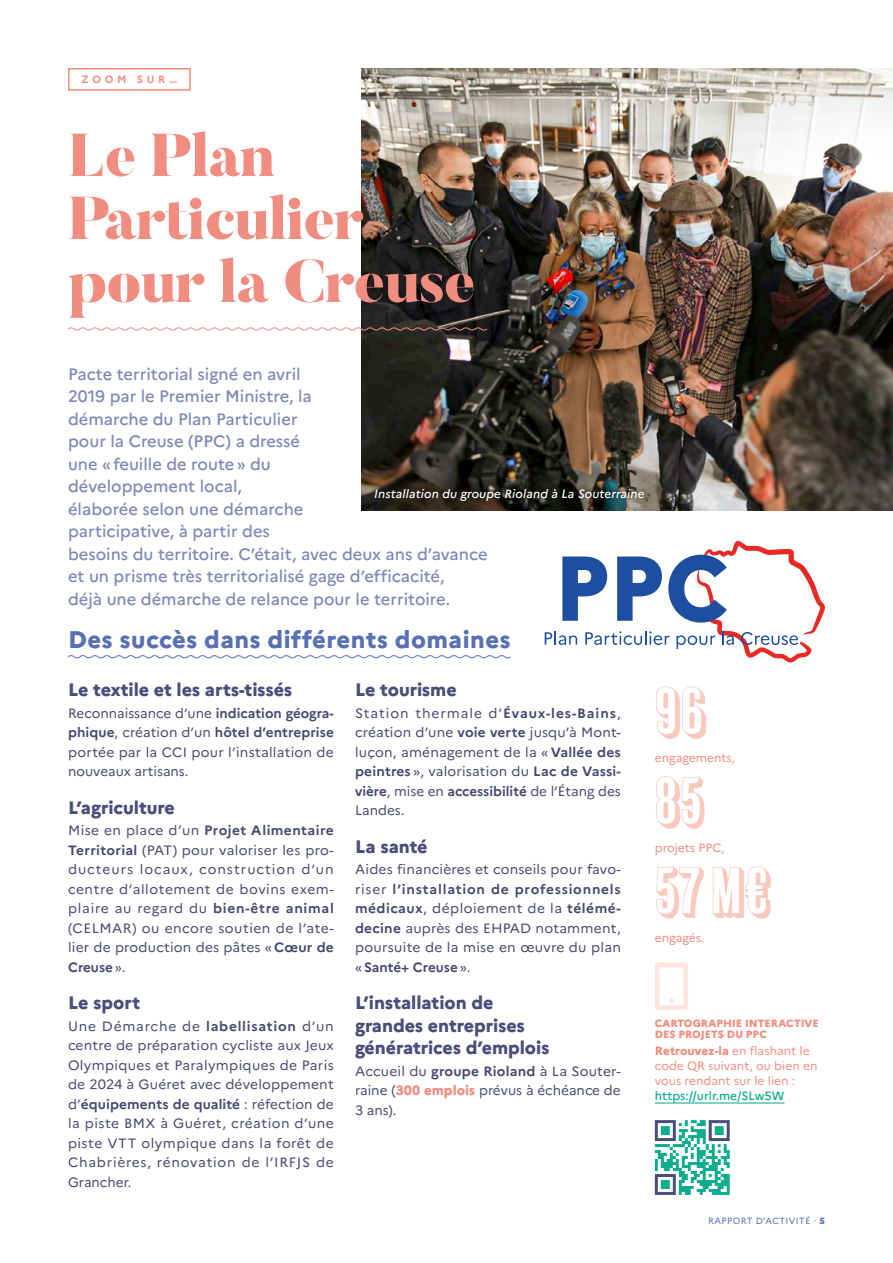
<style>
.page{position:relative;width:893px;height:1263px;background:#fff}
.page>*{position:absolute;margin:0;border:0;box-sizing:border-box;transform-origin:0 0}
.t1{font:900 60px/63px "Butler";letter-spacing:-.03em;color:#f18c80}
.t2{font:60px "Balboa Plus Primary";letter-spacing:-.01em;color:#f9c9c0}
.t3{font:800 24px "Marianne";letter-spacing:.02em;color:#5870b5}
.t4{font:800 18px/22.5px "Marianne";letter-spacing:-.005em;color:#494e7b}
.t5{font:500 16.5px/22.5px "Marianne";color:#7f88b8}
.t6{font:13.5px/19.5px "Marianne";letter-spacing:.015em;color:#464971;text-align:justify}
.t7{font:12px/15px "Marianne";color:#f18c80}
.t8{font:italic 500 12px "Marianne";letter-spacing:.01em;color:#fff}
.t9{font:500 12px "Marianne";color:#0dad8d}
.t10{font:800 10.5px/10.5px "Marianne";color:#f18c80}
.t11{font:700 10.5px "Marianne";letter-spacing:.35em;color:#f18c80}
.t12{font:9px "Marianne";letter-spacing:.05em;color:#5870b5}
.s1{font-weight:700}
.s2{font-weight:800;color:#f18c80}
.s3{font-weight:800}
</style>
<div class="page">
<div style="left:68px;top:68px;width:123px;height:23px;border:2px solid #f18c80"></div>
<svg style="left:67px;top:655px;width:444px;height:4px"></svg>
<img style="left:361px;top:68px;width:532px;height:442px">
<svg style="left:545px;top:541px;width:280px;height:121px"></svg>
<svg style="left:67px;top:326px;width:421px;height:6px"></svg>
<svg style="left:655px;top:962px;width:33px;height:48px"></svg>
<hr style="left:655px;top:1102px;width:129px;height:1px;background:#0dad8d">
<div style="left:371px;top:484px;width:277px;height:21px;background:#000;opacity:.7"></div>
<svg style="left:655px;top:1120px;width:75px;height:75px"></svg>
<p class="t11" style="left:82px;top:71px;width:97px">ZOOM SUR…</p>
<h1 class="t1" style="left:68px;top:126px;width:409px">Le Plan<br>Particulier pour la Creuse</h1>
<p class="t5" style="left:68px;top:361px;width:421px">Pacte territorial signé en avril<br>2019 par le Premier Ministre, la<br>démarche du Plan Particulier<br>pour la Creuse (PPC) a dressé<br>une « feuille de route » du<br>développement local,<br>élaborée selon une démarche<br>participative, à partir des<br>besoins du territoire. C’était, avec deux ans d’avance et un prisme très territorialisé gage d’efficacité,<br>déjà une démarche de relance pour le territoire.</p>
<h2 class="t3" style="left:68px;top:621px;width:444px">Des succès dans différents domaines</h2>
<h3 class="t4" style="left:68px;top:677px;width:226px">Le textile et les arts-tissés</h3>
<p class="t6" style="left:68px;top:702px;width:267px">Reconnaissance d’une <span class="s1">indication géogra&shy;phique</span>, création d’un <span class="s1">hôtel d’entreprise </span>portée par la CCI pour l’installation de nouveaux artisans.</p>
<h3 class="t4" style="left:68px;top:794px;width:108px">L’agriculture</h3>
<p class="t6" style="left:68px;top:819px;width:267px">Mise en place d’un <span class="s1">Projet Alimentaire Territorial</span> (PAT) pour valoriser les pro&shy;ducteurs locaux, construction d’un centre d’allotement de bovins exem&shy;plaire au regard du <span class="s1">bien-être animal </span>(CELMAR) ou encore soutien de l’ate&shy;lier de production des pâtes « <span class="s1">Cœur de Creuse</span> ».</p>
<h3 class="t4" style="left:68px;top:990px;width:74px">Le sport</h3>
<p class="t6" style="left:68px;top:1015px;width:267px">Une Démarche de <span class="s1">labellisation</span> d’un centre de préparation cycliste aux Jeux Olympiques et Paralympiques de Paris de 2024 à Guéret avec développement d’<span class="s1">équipements de qualité</span> : réfection de la piste BMX à Guéret, création d’une piste VTT olympique dans la forêt de Chabrières, rénovation de l’IRFJS de Grancher.</p>
<p class="t8" style="left:374px;top:484px;width:272px">Installation du groupe Rioland à La Souterraine</p>
<h3 class="t4" style="left:355px;top:677px;width:103px">Le tourisme</h3>
<p class="t6" style="left:355px;top:702px;width:267px">Station thermale d’<span class="s1">Évaux-les-Bains</span>, création d’une <span class="s1">voie verte</span> jusqu’à Mont&shy;luçon, aménagement de la « <span class="s1">Vallée des peintres</span> », valorisation du <span class="s1">Lac de Vassi&shy;vière</span>, mise en <span class="s1">accessibilité</span> de l’Étang des Landes.</p>
<h3 class="t4" style="left:355px;top:833px;width:74px">La santé</h3>
<p class="t6" style="left:355px;top:858px;width:267px">Aides financières et conseils pour favo&shy;riser <span class="s1">l’installation de professionnels médicaux</span>, déploiement de la <span class="s1">télémé&shy;decine</span> auprès des EHPAD notamment, poursuite de la mise en œuvre du plan « <span class="s1">Santé+ Creuse</span> ».</p>
<h3 class="t4" style="left:355px;top:990px;width:196px">L’installation de grandes entreprises génératrices d’emplois</h3>
<p class="t6" style="left:355px;top:1060px;width:267px">Accueil du <span class="s1">groupe Rioland</span> à La Souter&shy;raine (<span class="s2">300 emplois</span> prévus à échéance de 3 ans).</p>
<h1 class="t2" style="left:655px;top:677px;width:54px">96</h1>
<p class="t7" style="left:655px;top:749px;width:82px">engagements,</p>
<h1 class="t2" style="left:655px;top:767px;width:53px">85</h1>
<p class="t7" style="left:655px;top:839px;width:71px">projets PPC,</p>
<h1 class="t2" style="left:655px;top:857px;width:118px">57M€</h1>
<p class="t7" style="left:655px;top:929px;width:49px">engagés.</p>
<p class="t10" style="left:655px;top:1017px;width:165px">CARTOGRAPHIE INTERACTIVE<br>DES PROJETS DU PPC</p>
<p class="t7" style="left:655px;top:1042px;width:164px"><span class="s3">Retrouvez-la</span> en flashant le code QR suivant, ou bien en vous rendant sur le lien :</p>
<p class="t9" style="left:655px;top:1086px;width:131px">https://urlr.me/SLw5W</p>
<p class="t12" style="left:708px;top:1213px;width:118px">RAPPORT D’ACTIVITÉ · <span class="s3">5</span></p>
</div>
